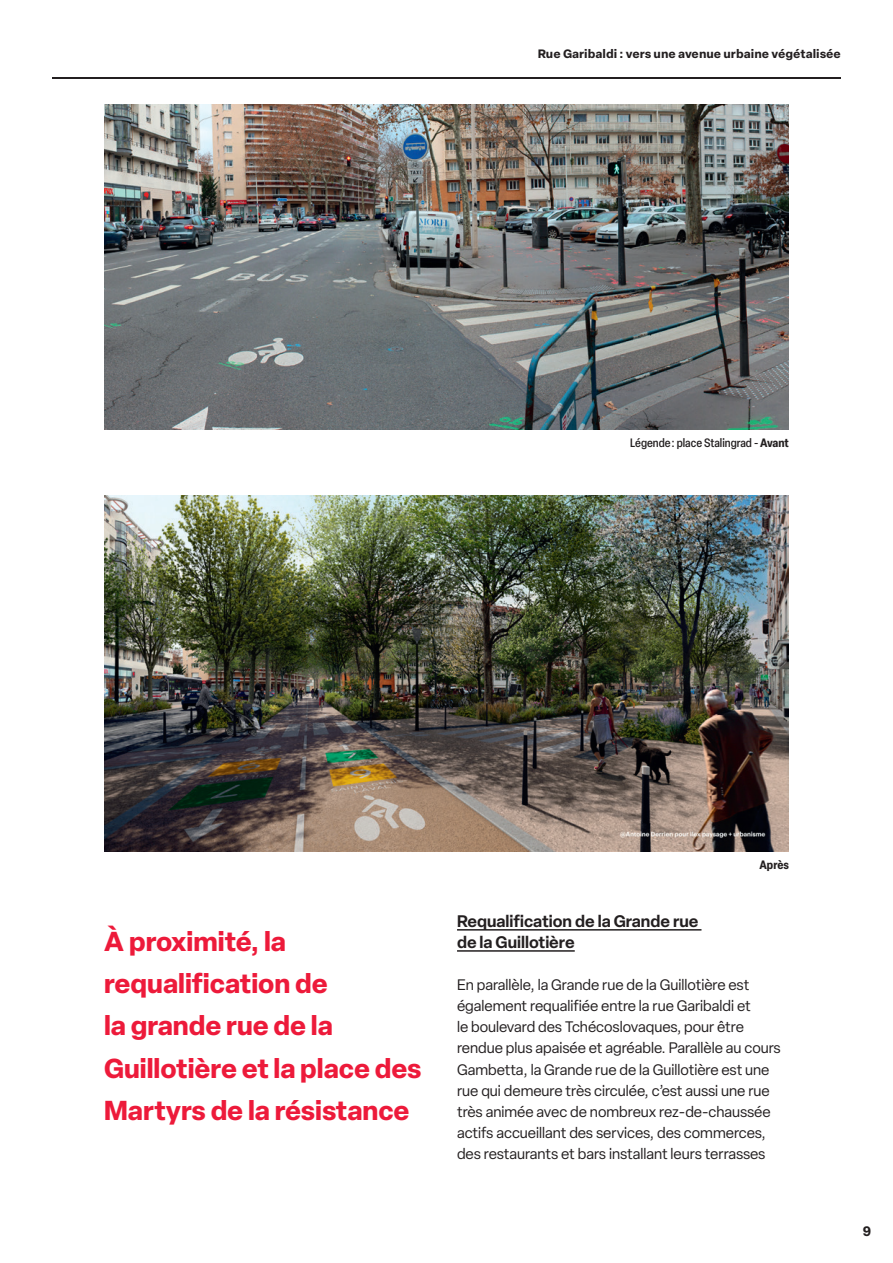
<style>
.page{position:relative;width:893px;height:1263px;background:#fff}
.page>*{position:absolute;margin:0;border:0;box-sizing:border-box;transform-origin:0 0}
.H2_-_Rouge_MIN{font:700 27px/42.2px "Elza";color:#ed1a3a}
.H3_-_Intertitre_-_Noir_Souligné{font:600 16.5px/21.1px "Elza";color:#231f20}
.Texte_courant_-_Noir{font:15px/21.1px "Elza";color:#231f20}
.t1{font:700 13.5px "Elza Text";color:#231f20}
.t2{font:700 12px "Elza Text";color:#231f20}
.Légende_Photo_-_Droite{font:500 condensed 12px "Elza";color:#231f20}
.Légende_Photo_-_Droite-2{font:700 condensed 12px "Elza";letter-spacing:-.005em;color:#231f20}
.s1{font-weight:700}
</style>
<div class="page">
<img style="left:104px;top:104px;width:685px;height:325px">
<img style="left:104px;top:495px;width:685px;height:357px">
<hr style="left:457px;top:929px;width:244px;height:1px;background:#231f20">
<hr style="left:457px;top:950px;width:118px;height:2px;background:#231f20">
<hr style="left:52px;top:77px;width:789px;height:2px;background:#231f20">
<p class="t2" style="left:538px;top:44px;width:305px">Rue Garibaldi : vers une avenue urbaine végétalisée</p>
<p class="Légende_Photo_-_Droite" style="left:630px;top:435px;width:160px">Légende : place Stalingrad - <span class="s1">Avant</span></p>
<p class="Légende_Photo_-_Droite-2" style="left:759px;top:856px;width:31px">Après</p>
<p class="H2_-_Rouge_MIN" style="left:104px;top:919px;width:319px">À proximité, la requalification de<br>la grande rue de la<br>Guillotière et la place des<br>Martyrs de la résistance</p>
<p class="H3_-_Intertitre_-_Noir_Souligné" style="left:457px;top:910px;width:243px">Requalification de la Grande rue de la Guillotière</p>
<p class="Texte_courant_-_Noir" style="left:457px;top:974px;width:325px">En parallèle, la Grande rue de la Guillotière est également requalifiée entre la rue Garibaldi et<br>le boulevard des Tchécoslovaques, pour être rendue plus apaisée et agréable. Parallèle au cours Gambetta, la Grande rue de la Guillotière est une rue qui demeure très circulée, c’est aussi une rue très animée avec de nombreux rez-de-chaussée actifs accueillant des services, des commerces, des restaurants et bars installant leurs terrasses</p>
<p class="t1" style="left:863px;top:1221px;width:10px">9</p>
</div>
